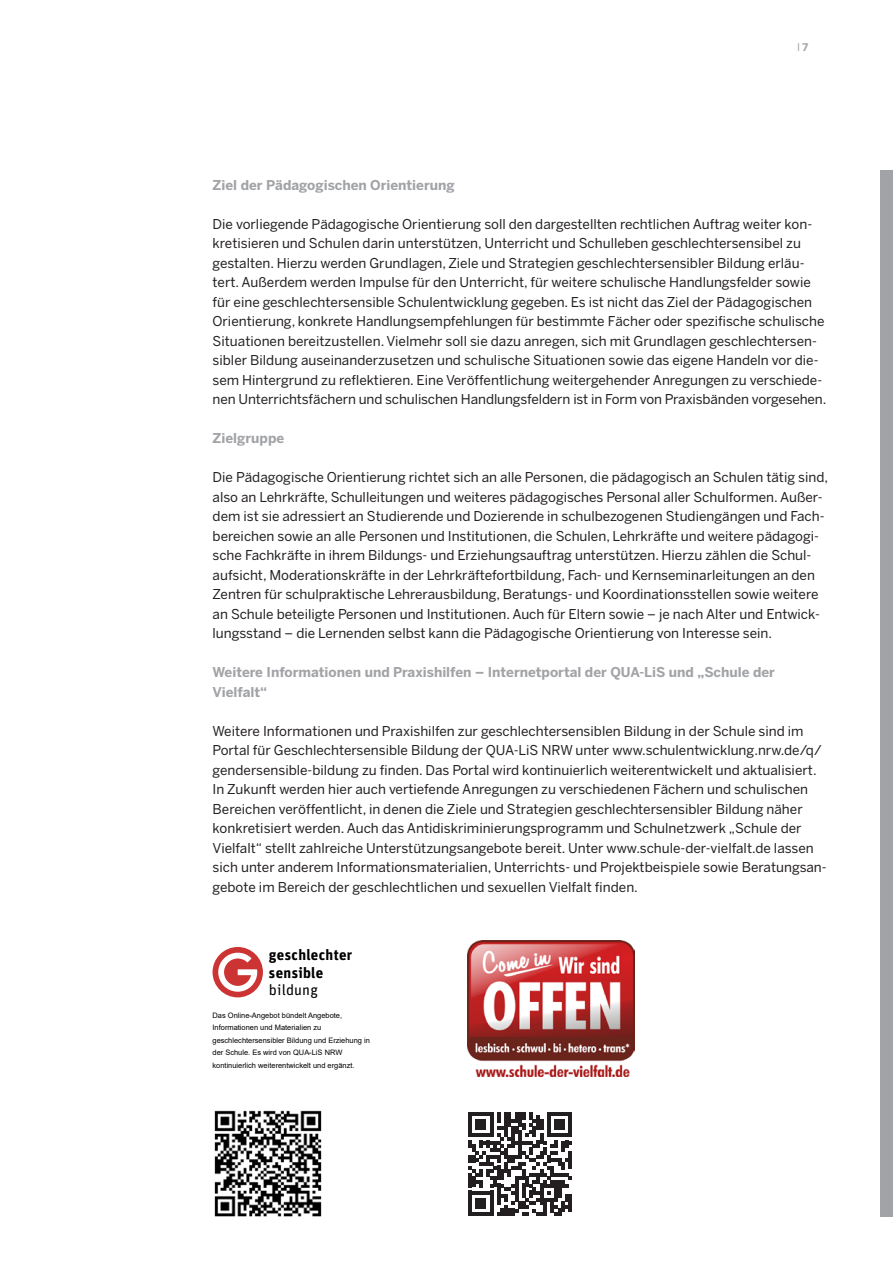
<style>
.page{position:relative;width:893px;height:1263px;background:#fff}
.page>*{position:absolute;margin:0;border:0;box-sizing:border-box;transform-origin:0 0}
.t1{font:700 15px/17.4px "Unit OT";letter-spacing:.02em;color:#000}
.Fließtext{font:13.5px/19.5px "Benton Sans";color:#231f20}
.Fließ_bold{font:700 13.5px/19.5px "Benton Sans";color:#a1a3a6}
.Kolummne{font:10.5px "Benton Sans";color:#a1a3a6}
.t2{font:7.5px/12.5px "Arial";color:#000}
.s1{font-weight:700}
.s2{font-weight:400}
</style>
<div class="page">
<div style="left:880px;top:170px;width:13px;height:1046px;background:#a1a3a6"></div>
<img style="left:214px;top:1110px;width:108px;height:107px">
<svg style="left:213px;top:947px;width:50px;height:50px"></svg>
<img style="left:468px;top:940px;width:166px;height:137px">
<svg style="left:468px;top:1112px;width:104px;height:104px"></svg>
<hr style="left:568px;top:1194px;width:4px;height:18px;background:#231f20">
<p class="Kolummne" style="left:797px;top:41px;width:13px">I <span class="s1">7</span></p>
<p class="Fließ_bold" style="left:213px;top:175px;width:244px">Ziel der Pädagogischen Orientierung</p>
<p class="Fließtext" style="left:213px;top:214px;width:615px">Die vorliegende Pädagogische Orientierung soll den dargestellten rechtlichen Auftrag weiter kon&shy;kretisieren und Schulen darin unterstützen, Unterricht und Schulleben geschlechtersensibel zu gestalten. Hierzu werden Grundlagen, Ziele und Strategien geschlechtersensibler Bildung erläu&shy;tert. Außerdem werden Impulse für den Unterricht, für weitere schulische Handlungsfelder sowie für eine geschlechtersensible Schulentwicklung gegeben. Es ist nicht das Ziel der Pädagogischen Orientierung, konkrete Handlungsempfehlungen für bestimmte Fächer oder spezifische schulische Situationen bereitzustellen. Vielmehr soll sie dazu anregen, sich mit Grundlagen geschlechtersen&shy;sibler Bildung auseinanderzusetzen und schulische Situationen sowie das eigene Handeln vor die&shy;sem Hintergrund zu reflektieren. Eine Veröffentlichung weitergehender Anregungen zu verschiede&shy;nen Unterrichtsfächern und schulischen Handlungsfeldern ist in Form von Praxisbänden vorgesehen.</p>
<p class="Fließ_bold" style="left:213px;top:428px;width:73px">Zielgruppe</p>
<p class="Fließtext" style="left:213px;top:467px;width:617px">Die Pädagogische Orientierung richtet sich an alle Personen, die pädagogisch an Schulen tätig sind, also an Lehrkräfte, Schulleitungen und weiteres pädagogisches Personal aller Schulformen. Außer&shy;dem ist sie adressiert an Studierende und Dozierende in schulbezogenen Studiengängen und Fach&shy;bereichen sowie an alle Personen und Institutionen, die Schulen, Lehrkräfte und weitere pädagogi&shy;sche Fachkräfte in ihrem Bildungs- und Erziehungsauftrag unterstützen. Hierzu zählen die Schul&shy;aufsicht, Moderationskräfte in der Lehrkräftefortbildung, Fach- und Kernseminarleitungen an den Zentren für schulpraktische Lehrerausbildung, Beratungs- und Koordinationsstellen sowie weitere an Schule beteiligte Personen und Institutionen. Auch für Eltern sowie – je nach Alter und Entwick&shy;lungsstand – die Lernenden selbst kann die Pädagogische Orientierung von Interesse sein.</p>
<p class="Fließ_bold" style="left:213px;top:662px;width:564px">Weitere Informationen und Praxishilfen – Internetportal der QUA-LiS und „Schule der<br>Vielfalt“</p>
<p class="Fließtext" style="left:213px;top:721px;width:616px">Weitere Informationen und Praxishilfen zur geschlechtersensiblen Bildung in der Schule sind im Portal für Geschlechtersensible Bildung der QUA-LiS NRW unter www.schulentwicklung.nrw.de/q/ gendersensible-bildung zu finden. Das Portal wird kontinuierlich weiterentwickelt und aktualisiert.<br>In Zukunft werden hier auch vertiefende Anregungen zu verschiedenen Fächern und schulischen Bereichen veröffentlicht, in denen die Ziele und Strategien geschlechtersensibler Bildung näher konkretisiert werden. Auch das Antidiskriminierungsprogramm und Schulnetzwerk „Schule der Vielfalt“ stellt zahlreiche Unterstützungsangebote bereit. Unter www.schule-der-vielfalt.de lassen sich unter anderem Informationsmaterialien, Unterrichts- und Projektbeispiele sowie Beratungsan&shy;gebote im Bereich der geschlechtlichen und sexuellen Vielfalt finden.</p>
<p class="t1" style="left:269px;top:946px;width:85px">geschlechter sensible <span class="s2">bildung</span></p>
<p class="t2" style="left:213px;top:1009px;width:159px">Das Online-Angebot bündelt Angebote, Informationen und Materialien zu geschlechtersensibler Bildung und Erziehung in der Schule. Es wird von QUA-LiS NRW kontinuierlich weiterentwickelt und ergänzt.</p>
</div>
